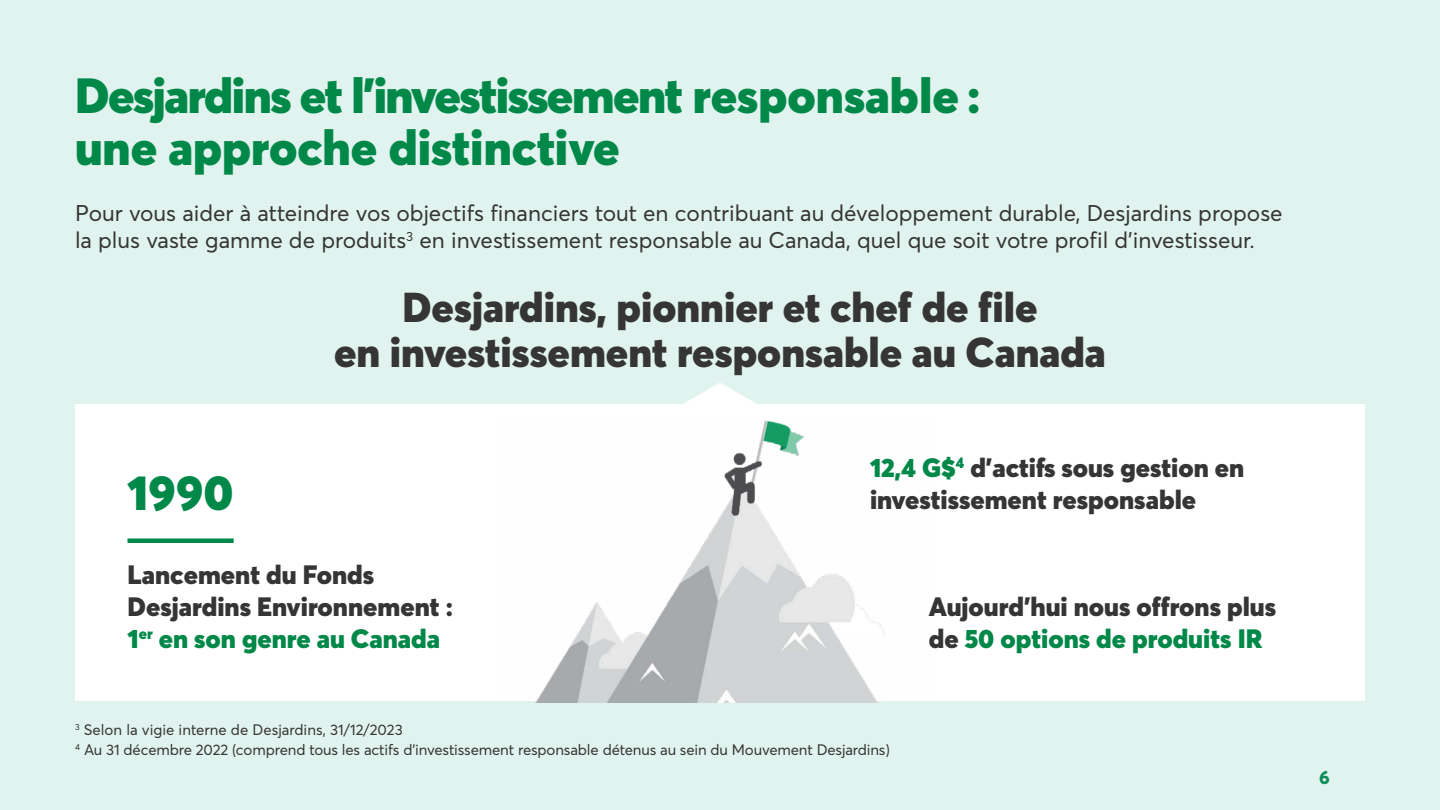
<style>
.page{position:relative;width:1440px;height:810px;background:#e1f3ee}
.page>*{position:absolute;margin:0;border:0;box-sizing:border-box;transform-origin:0 0}
.P__Gauche{font:900 48.75px/52.5px "Averta";letter-spacing:-.01em;color:#008849}
.t1{font:900 41.25px/45px "Averta";color:#353535;text-align:center}
.P__Centré{font:900 26.25px/32.2px "Averta";color:#353535}
.P__Gauche-2{font:900 26.25px/32.2px "Averta";color:#353535}
.P__Gauche-3{font:22.5px/27.8px "Averta";color:#353535}
.t2{font:800 18.75px "Averta";color:#0f8c57}
.t3{font:15px "Averta";letter-spacing:-.01em;color:#353535}
.s1{color:#008849}
</style>
<div class="page">
<div style="left:75px;top:404px;width:1290px;height:296px;background:#fff"></div>
<img style="left:496px;top:420px;width:434px;height:282px">
<svg style="left:684px;top:383px;width:72px;height:21px"></svg>
<div style="left:128px;top:538px;width:106px;height:5px;background:#008849"></div>
<h2 class="P__Gauche" style="left:75px;top:68px;width:907px">Desjardins et l’investissement responsable : une approche distinctive</h2>
<p class="P__Gauche-3" style="left:75px;top:199px;width:1209px">Pour vous aider à atteindre vos objectifs financiers tout en contribuant au développement durable, Desjardins propose la plus vaste gamme de produits<sup>3</sup> en investissement responsable au Canada, quel que soit votre profil d’investisseur.</p>
<p class="P__Gauche" style="left:128px;top:466px;width:108px">1990</p>
<h3 class="t1" style="left:334px;top:284px;width:773px">Desjardins, pionnier et chef de file<br>en investissement responsable au Canada</h3>
<p class="P__Centré" style="left:870px;top:451px;width:376px"><span class="s1">12,4 G$</span><sup>4</sup> d’actifs sous gestion en investissement responsable</p>
<p class="P__Gauche-2" style="left:128px;top:558px;width:327px">Lancement du Fonds<br>Desjardins Environnement :<br><span class="s1">1</span><sup>er</sup> <span class="s1">en son genre au Canada</span></p>
<p class="t3" style="left:75px;top:720px;width:329px"><sup>3</sup> Selon la vigie interne de Desjardins, 31/12/2023</p>
<p class="t3" style="left:75px;top:740px;width:816px"><sup>4</sup> Au 31 décembre 2022 (comprend tous les actifs d’investissement responsable détenus au sein du Mouvement Desjardins)</p>
<p class="P__Centré" style="left:929px;top:590px;width:349px">Aujourd’hui nous offrons plus de <span class="s1">50 options de produits IR</span></p>
<p class="t2" style="left:1319px;top:765px;width:12px">6</p>
</div>
